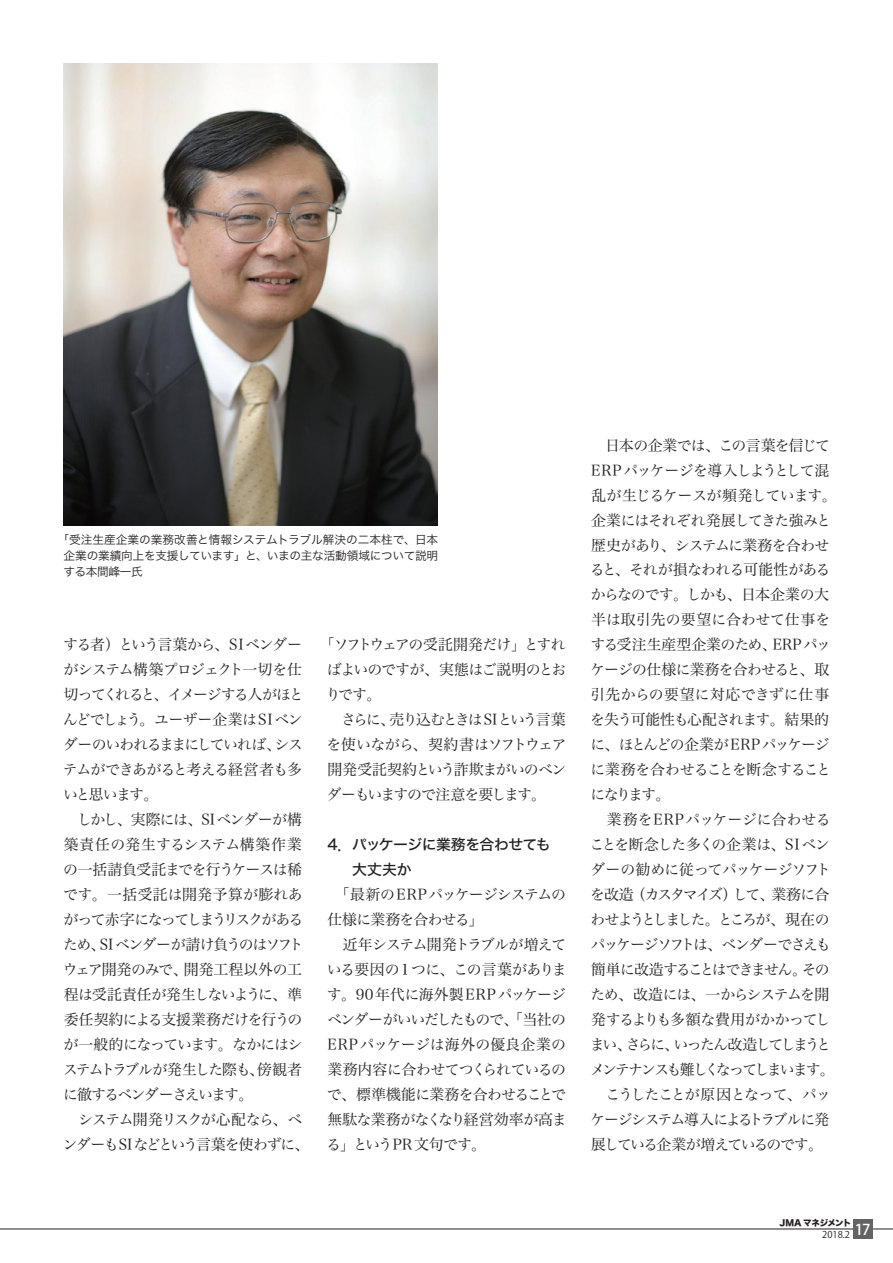
<style>
.page{position:relative;width:893px;height:1263px;background:#fff}
.page>*{position:absolute;margin:0;border:0;box-sizing:border-box;transform-origin:0 0}
.M本文14{font:14.85px/25px "Hira Min Pro W3";letter-spacing:-.065em;color:#231f20;text-align:justify}
.M本文14-2{font:14.85px/25px "Hira Min Pro W3";letter-spacing:-.04em;color:#231f20}
.M本文14-3{font:14.85px/25px "Hira Min Pro W3";letter-spacing:-.095em;color:#231f20}
.M本文14-4{font:14.85px/25px "Hira Min Pro W3";letter-spacing:-.09em;color:#231f20}
.小見出し-働き方{font:14.85px/25px "Hira Kaku Std W5";letter-spacing:-.04em;color:#231f20}
.t1{font:11.7px/15.9px "Hira Kaku Pro W3";letter-spacing:-.025em;color:#231f20;text-align:justify}
.t2{font:9.3px "Koz Go Pro";color:#231f20}
.t3{font:8.55px "Hira Kaku Std W8";letter-spacing:-.035em;color:#231f20}
</style>
<div class="page">
<img style="left:64px;top:64px;width:374px;height:461px">
<hr style="left:0;top:1229px;width:893px;height:1px;background:#231f20">
<div style="left:853px;top:1219px;width:20px;height:20px;background:#636366"></div>
<p class="t1" style="left:64px;top:531px;width:376px;text-indent:-6px">「受注生産企業の業務改善と情報システムトラブル解決の二本柱で、日本企業の業績向上を支援しています」と、いまの主な活動領域について説明する本間峰一氏</p>
<p class="M本文14" style="left:63px;top:631px;width:242px">する者）という言葉から、SI ベンダーがシステム構築プロジェクト一切を仕切ってくれると、イメージする人がほとんどでしょう。ユーザー企業はSIベンダーのいわれるままにしていれば、システムができあがると考える経営者も多いと思います。</p>
<p class="M本文14" style="left:63px;top:806px;width:243px;text-align:left">　しかし、実際には、SI ベンダーが構築責任の発生するシステム構築作業の一括請負受託までを行うケースは稀です。一括受託は開発予算が膨れあがって赤字になってしまうリスクがあるため、SI ベンダーが請け負うのはソフトウェア開発のみで、開発工程以外の工程は受託責任が発生しないように、準委任契約による支援業務だけを行うのが一般的になっています。なかにはシステムトラブルが発生した際も、傍観者に徹するベンダーさえいます。</p>
<p class="M本文14" style="left:63px;top:1106px;width:248px">　システム開発リスクが心配なら、ベンダーもSIなどという言葉を使わずに、</p>
<p class="M本文14" style="left:326px;top:631px;width:242px;text-indent:-6px">「ソフトウェアの受託開発だけ」とすればよいのですが、実態はご説明のとおりです。</p>
<p class="M本文14" style="left:327px;top:706px;width:241px">　さらに、売り込むときは SIという言葉を使いながら、契約書はソフトウェア開発受託契約という詐欺まがいのベンダーもいますので注意を要します。</p>
<p class="小見出し-働き方" style="left:352px;top:832px;width:200px;text-indent:-25px">4．パッケージに業務を合わせても大丈夫か</p>
<p class="M本文14" style="left:327px;top:881px;width:240px">　「最新のERPパッケージシステムの仕様に業務を合わせる」</p>
<p class="M本文14" style="left:326px;top:931px;width:242px">　近年システム開発トラブルが増えている要因の1つに、この言葉があります。90年代に海外製ERPパッケージベンダーがいいだしたもので、「当社のERPパッケージは海外の優良企業の業務内容に合わせてつくられているので、標準機能に業務を合わせることで無駄な業務がなくなり経営効率が高まる」というPR文句です。</p>
<p class="M本文14-2" style="left:590px;top:431px;width:248px">　日本の企業では、この言葉を信じて<br>ERPパッケージを導入しようとして混乱が生じるケースが頻発しています。企業にはそれぞれ発展してきた強みと歴史があり、システムに業務を合わせると、それが損なわれる可能性があるからなのです。しかも、日本企業の大半は取引先の要望に合わせて仕事をする受注生産型企業のため、ERPパッケージの仕様に業務を合わせると、取引先からの要望に対応できずに仕事を失う可能性も心配されます。結果的に、ほとんどの企業がERPパッケージに業務を合わせることを断念することになります。</p>
<p class="M本文14-3" style="left:590px;top:806px;width:247px">　業務をERPパッケージに合わせることを断念した多くの企業は、SIベンダーの勧めに従ってパッケージソフトを改造（カスタマイズ）して、業務に合わせようとしました。ところが、現在のパッケージソフトは、ベンダーでさえも簡単に改造することはできません。そのため、改造には、一からシステムを開発するよりも多額な費用がかかってしまい、さらに、いったん改造してしまうとメンテナンスも難しくなってしまいます。</p>
<p class="M本文14-4" style="left:590px;top:1081px;width:242px">　こうしたことが原因となって、パッケージシステム導入によるトラブルに発展している企業が増えているのです。</p>
<p class="t3" style="left:779px;top:1218px;width:73px">JMA マネジメント</p>
<p class="t2" style="left:822px;top:1228px;width:50px">2018.2 <sup>17</sup></p>
</div>
